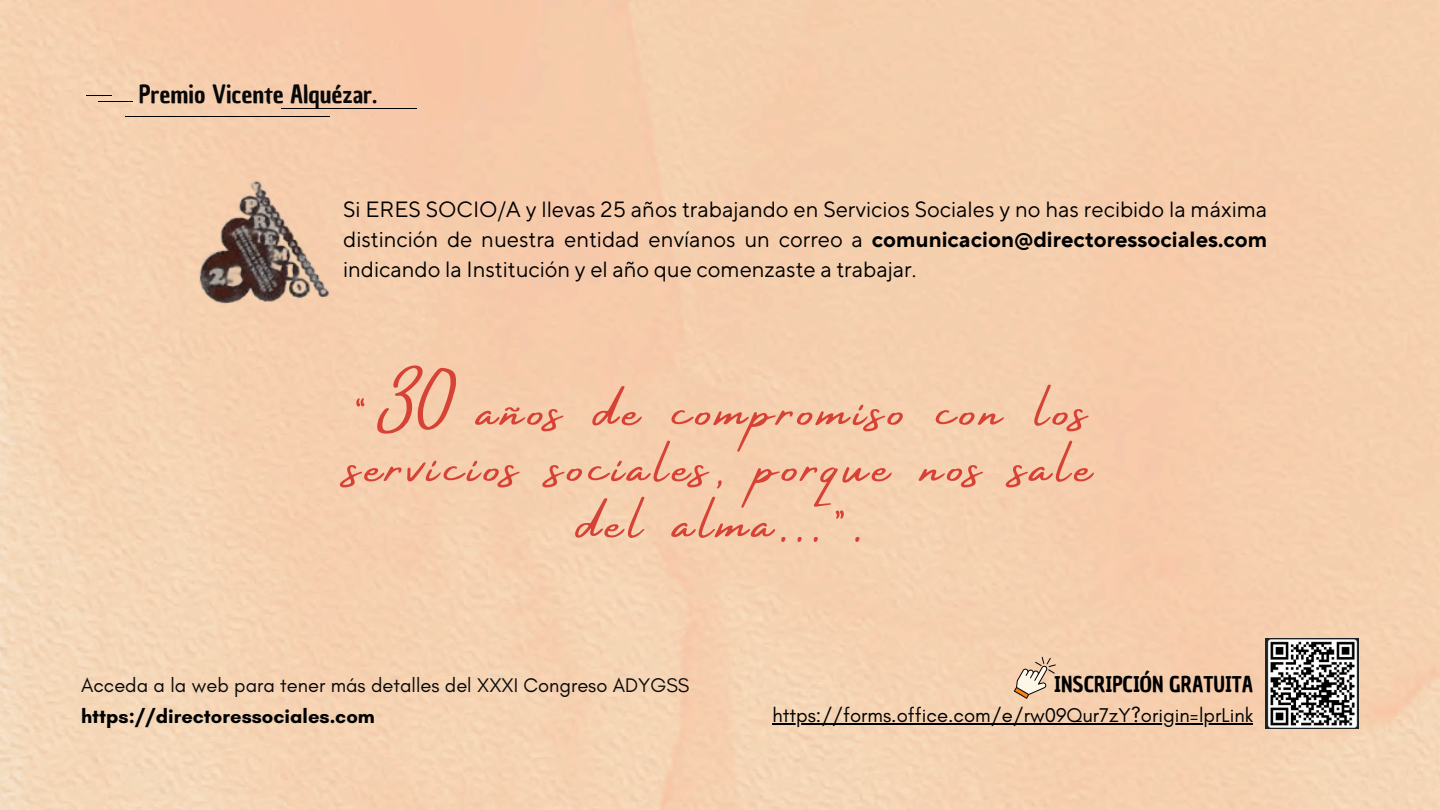
<style>
.page{position:relative;width:1440px;height:810px;background:#fff}
.page>*{position:absolute;margin:0;border:0;box-sizing:border-box;transform-origin:0 0}
.t1{font:58.9px/56.1px "Amsterdam Four";letter-spacing:.09em;color:#d74236;text-align:center}
.t2{font:24.3px "Chau Philomene One";color:#080809}
.t3{font:22px/30px "TT Norms Pro";color:#000;text-align:justify}
.t4{font:21.2px "Chau Philomene One";color:#000}
.t5{font:20.3px "Glacial Indifference";color:#000}
.t6{font:20.1px "Glacial Indifference";color:#080809}
.t7{font:700 20.1px "Glacial Indifference";color:#000}
.s1{font-weight:700}
</style>
<div class="page">
<img style="left:0;top:1px;width:1440px;height:809px">
<hr style="left:125px;top:116px;width:204px;height:1px;background:#000">
<hr style="left:281px;top:108px;width:135px;height:1px;background:#000">
<hr style="left:98px;top:101px;width:35px;height:1px;background:#000">
<svg style="left:86px;top:95px;width:25px;height:1px"></svg>
<img style="left:173px;top:172px;width:162px;height:136px">
<img style="left:1266px;top:638px;width:93px;height:91px">
<svg style="left:1014px;top:657px;width:42px;height:42px;background:#ddc2a7"></svg>
<hr style="left:772px;top:723px;width:481px;height:2px;background:#000">
<p class="t2" style="left:139px;top:78px;width:240px">Premio Vicente Alquézar.</p>
<h4 class="t3" style="left:343px;top:195px;width:926px">Si ERES SOCIO/A y llevas 25 años trabajando en Servicios Sociales y no has recibido la máxima distinción de nuestra entidad envíanos un correo a <span class="s1">comunicacion@directoressociales.com </span>indicando la Institución y el año que comenzaste a trabajar.</h4>
<p class="t1" style="left:348px;top:383px;width:746px">“30 años de compromiso con los servicios sociales, porque nos sale del alma...”.</p>
<h2 class="t6" style="left:81px;top:673px;width:610px">Acceda a la web para tener más detalles del XXXI Congreso ADYGSS</h2>
<p class="t7" style="left:81px;top:704px;width:295px">https://directoressociales.com</p>
<h2 class="t4" style="left:1054px;top:670px;width:201px">INSCRIPCIÓN GRATUITA</h2>
<h1 class="t5" style="left:772px;top:702px;width:482px">https://forms.office.com/e/rw09Qur7zY?origin=lprLink</h1>
</div>
